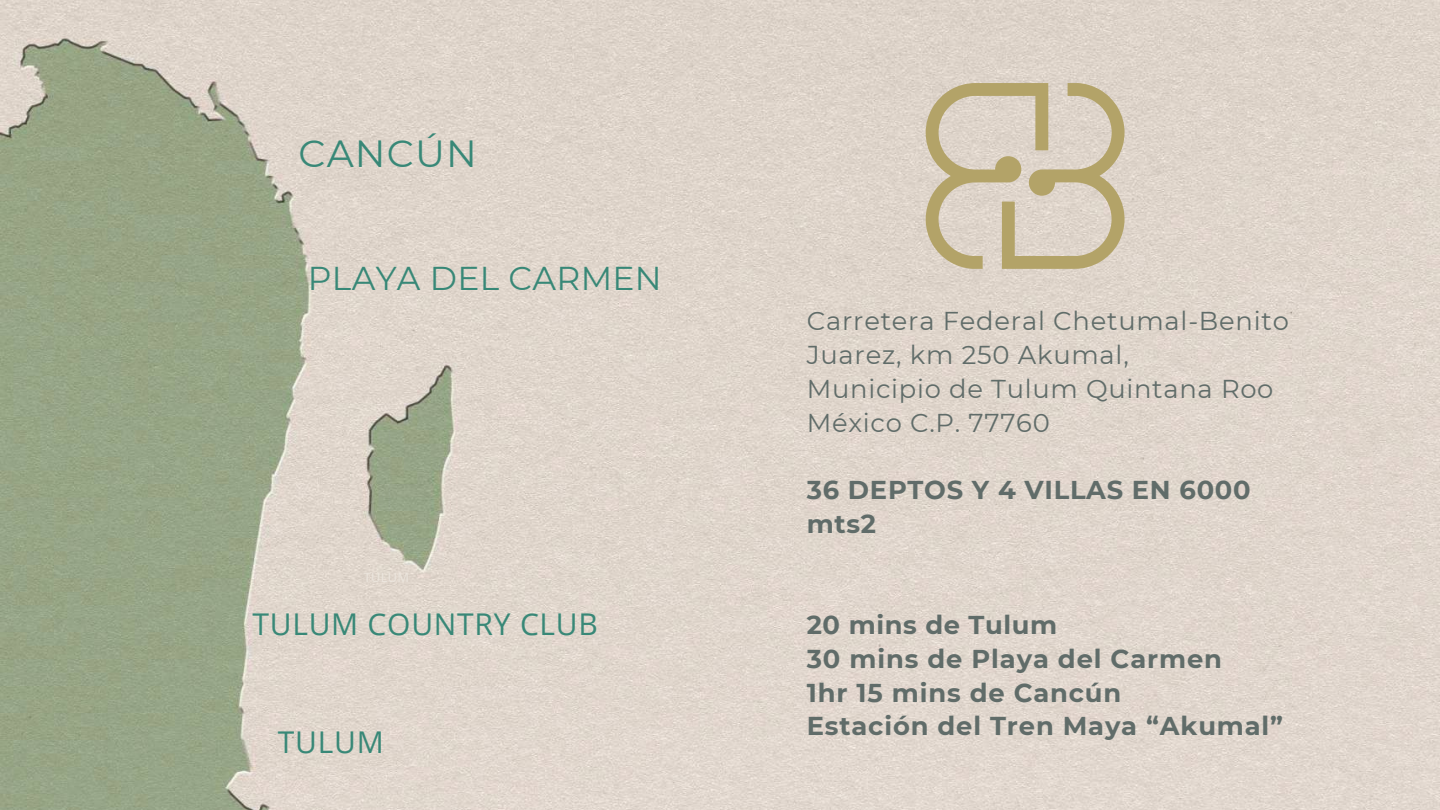
<style>
.page{position:relative;width:1440px;height:810px;background:#fff}
.page>*{position:absolute;margin:0;border:0;box-sizing:border-box;transform-origin:0 0}
.t1{font:37.8px "Montserrat";letter-spacing:.03em;color:#388877}
.t2{font:33px "Montserrat";letter-spacing:.01em;color:#388877}
.t3{font:30px "Open Sans";letter-spacing:.025em;color:#388877}
.t4{font:700 25.8px/33.8px "Montserrat";letter-spacing:.035em;color:#606c69}
.t5{font:25.8px/33.8px "Montserrat";letter-spacing:.03em;color:#606c69}
</style>
<div class="page">
<img style="left:0;top:0;width:1440px;height:810px">
<svg style="left:926px;top:83px;width:199px;height:186px;background:#d0c4ab"></svg>
<p class="t1" style="left:299px;top:130px;width:180px">CANCÚN</p>
<p class="t2" style="left:308px;top:258px;width:355px">PLAYA DEL CARMEN</p>
<p class="t3" style="left:252px;top:603px;width:347px">TULUM COUNTRY CLUB</p>
<p class="t3" style="left:278px;top:721px;width:107px">TULUM</p>
<p class="t5" style="left:807px;top:304px;width:484px">Carretera Federal Chetumal-Benito<br>Juarez, km 250 Akumal,</p>
<p class="t5" style="left:807px;top:372px;width:468px">Municipio de Tulum Quintana Roo<br>México C.P. 77760</p>
<p class="t4" style="left:807px;top:473px;width:445px">36 DEPTOS Y 4 VILLAS EN 6000 mts2</p>
<p class="t4" style="left:807px;top:608px;width:252px">20 mins de Tulum</p>
<p class="t4" style="left:807px;top:642px;width:417px">30 mins de Playa del Carmen</p>
<p class="t4" style="left:807px;top:675px;width:316px">1hr 15 mins de Cancún</p>
<p class="t4" style="left:807px;top:709px;width:478px">Estación del Tren Maya “Akumal”</p>
</div>
